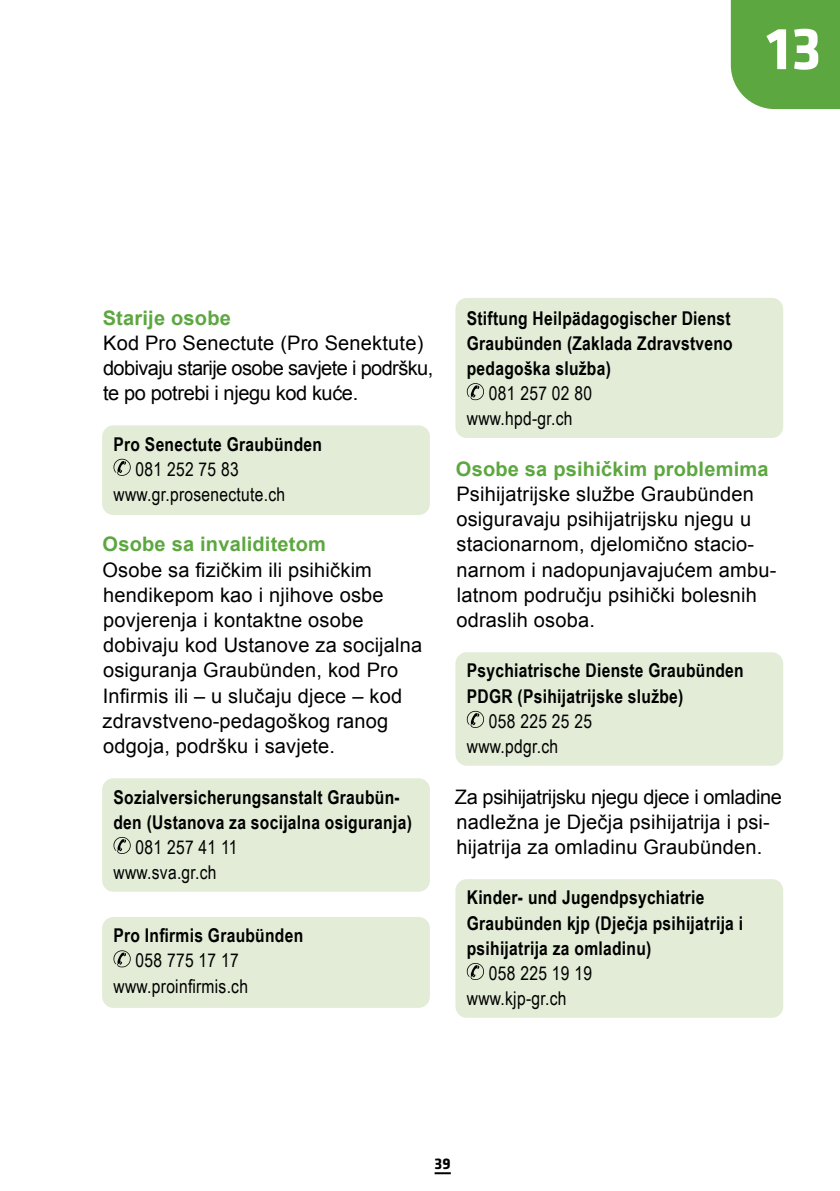
<style>
.page{position:relative;width:840px;height:1191px;background:#fff}
.page>*{position:absolute;margin:0;border:0;box-sizing:border-box;transform-origin:0 0}
.t1{font:700 61.6px "Klavika";color:#fff}
.t2{font:20px/25.2px "Arial";letter-spacing:.01em;color:#000}
.t3{font:20px/25.2px "Arial";letter-spacing:-.02em;color:#000}
.t4{font:700 20px "Arial";letter-spacing:.01em;color:#5ca73f}
.t5{font:700 19px/25.2px "Arial Narrow";letter-spacing:.015em;color:#000}
.t6{font:19px/25.2px "Arial Narrow";letter-spacing:.015em;color:#000}
.t7{font:700 16px "Klavika";color:#000}
</style>
<div class="page">
<svg style="left:434px;top:1172px;width:16px;height:2px"></svg>
<div style="left:102px;top:425px;width:327px;height:90px;background:#e2ecd6;border-radius:11px"></div>
<svg style="left:113px;top:459px;width:18px;height:17px"></svg>
<div style="left:102px;top:778px;width:327px;height:113px;background:#e2ecd6;border-radius:11px"></div>
<svg style="left:113px;top:837px;width:18px;height:17px"></svg>
<div style="left:102px;top:917px;width:327px;height:91px;background:#e2ecd6;border-radius:11px"></div>
<svg style="left:113px;top:950px;width:18px;height:17px"></svg>
<div style="left:455px;top:298px;width:327px;height:140px;background:#e2ecd6;border-radius:11px"></div>
<svg style="left:466px;top:383px;width:17px;height:17px"></svg>
<div style="left:455px;top:652px;width:327px;height:113px;background:#e2ecd6;border-radius:11px"></div>
<svg style="left:466px;top:711px;width:17px;height:17px"></svg>
<div style="left:455px;top:879px;width:327px;height:138px;background:#e2ecd6;border-radius:11px"></div>
<svg style="left:466px;top:963px;width:17px;height:17px"></svg>
<div style="left:730px;top:0;width:109px;height:109px;background:#5ca73f"></div>
<h1 class="t1" style="left:766px;top:15px;width:56px">13</h1>
<p class="t4" style="left:103px;top:304px;width:130px">Starije osobe</p>
<p class="t3" style="left:103px;top:330px;width:331px">Kod Pro Senectute (Pro Senektute) dobivaju starije osobe savjete i podršku, te po potrebi i njegu kod kuće.</p>
<p class="t5" style="left:113px;top:430px;width:210px">Pro Senectute Graubünden</p>
<p class="t6" style="left:113px;top:456px;width:173px;text-indent:22px">081 252 75 83 www.gr.prosenectute.ch</p>
<p class="t4" style="left:103px;top:531px;width:225px">Osobe sa invaliditetom</p>
<p class="t2" style="left:102px;top:557px;width:321px">Osobe sa fizičkim ili psihičkim hendikepom kao i njihove osbe povjerenja i kontaktne osobe dobivaju kod Ustanove za socijalna osiguranja Graubünden, kod Pro<br>Infirmis ili – u slučaju djece – kod zdravstveno-pedagoškog ranog odgoja, podršku i savjete.</p>
<p class="t5" style="left:113px;top:783px;width:300px">Sozialversicherungsanstalt Graubün&shy;den (Ustanova za socijalna osiguranja)</p>
<p class="t6" style="left:113px;top:834px;width:125px;text-indent:22px">081 257 41 11 www.sva.gr.ch</p>
<p class="t5" style="left:113px;top:922px;width:191px">Pro Infirmis Graubünden</p>
<p class="t6" style="left:113px;top:947px;width:136px;text-indent:22px">058 775 17 17 www.proinfirmis.ch</p>
<p class="t5" style="left:466px;top:304px;width:267px;text-align:justify">Stiftung Heilpädagogischer Dienst Graubünden (Zaklada Zdravstveno pedagoška služba)</p>
<p class="t6" style="left:466px;top:380px;width:127px;text-indent:22px">081 257 02 80 www.hpd-gr.ch</p>
<p class="t4" style="left:455px;top:455px;width:314px">Osobe sa psihičkim problemima</p>
<p class="t2" style="left:456px;top:481px;width:321px">Psihijatrijske službe Graubünden osiguravaju psihijatrijsku njegu u stacionarnom, djelomično stacio&shy;narnom i nadopunjavajućem ambu&shy;latnom području psihički bolesnih odraslih osoba.</p>
<p class="t5" style="left:466px;top:657px;width:278px">Psychiatrische Dienste Graubünden<br>PDGR (Psihijatrijske službe)</p>
<p class="t6" style="left:466px;top:708px;width:127px;text-indent:22px">058 225 25 25 www.pdgr.ch</p>
<p class="t2" style="left:454px;top:784px;width:328px">Za psihijatrijsku njegu djece i omladine nadležna je Dječja psihijatrija i psi&shy;hijatrija za omladinu Graubünden.</p>
<p class="t5" style="left:466px;top:884px;width:278px">Kinder- und Jugendpsychiatrie<br>Graubünden kjp (Dječja psihijatrija i psihijatrija za omladinu)</p>
<p class="t6" style="left:466px;top:960px;width:127px;text-indent:22px">058 225 19 19 www.kjp-gr.ch</p>
<p class="t7" style="left:434px;top:1155px;width:18px">39</p>
</div>
